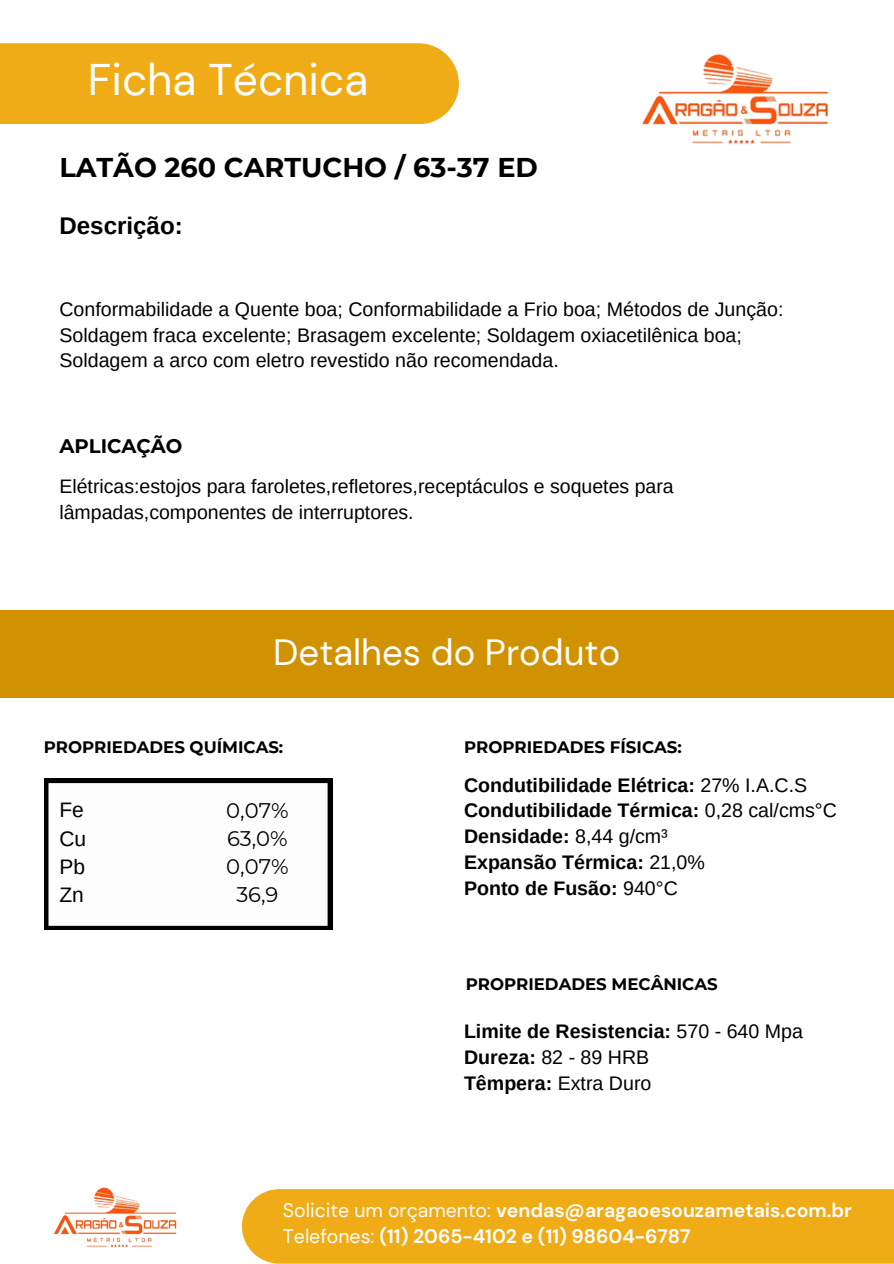
<style>
.page{position:relative;width:894px;height:1264px;background:#fff}
.page>*{position:absolute;margin:0;border:0;box-sizing:border-box;transform-origin:0 0}
.t1{font:44.25px "DM Sans";color:#fdfdfd}
.t2{font:36.45px "DM Sans";color:#fdfdfd}
.t3{font:700 27.15px "Montserrat";color:#000}
.t4{font:700 24.15px "Arimo";color:#000}
.t5{font:21.15px/28.2px "Montserrat";color:#000;text-align:center}
.t6{font:21px/28.2px "Arimo";color:#000;text-align:justify}
.t7{font:700 19.65px/26px "Arimo";color:#000}
.t8{font:19.65px/26px "Arimo";color:#000}
.t9{font:700 19.65px "Montserrat";color:#000}
.t10{font:19.5px/26px "Arimo";color:#000}
.t11{font:700 19.5px/26px "DM Sans";color:#fdfdfd}
.t12{font:700 16.65px "Montserrat";color:#000}
.s1{font-weight:400}
</style>
<div class="page">
<img style="left:53px;top:1187px;width:124px;height:61px">
<img style="left:642px;top:53px;width:186px;height:92px">
<div style="left:0;top:43px;width:458px;height:81px;background:#efac16"></div>
<div style="left:39px;top:774px;width:297px;height:160px;border:9px solid #000"></div>
<div style="left:242px;top:1189px;width:651px;height:74px;background:#efac16"></div>
<div style="left:0;top:609px;width:893px;height:88px;background:#d19200"></div>
<h1 class="t1" style="left:88px;top:51px;width:282px">Ficha Técnica</h1>
<h3 class="t3" style="left:59px;top:151px;width:480px">LATÃO 260 CARTUCHO / 63-37 ED</h3>
<p class="t4" style="left:59px;top:212px;width:125px">Descrição:</p>
<p class="t8" style="left:59px;top:296px;width:725px">Conformabilidade a Quente boa; Conformabilidade a Frio boa; Métodos de Junção:<br>Soldagem fraca excelente; Brasagem excelente; Soldagem oxiacetilênica boa;<br>Soldagem a arco com eletro revestido não recomendada.</p>
<p class="t9" style="left:59px;top:434px;width:124px">APLICAÇÃO</p>
<p class="t10" style="left:59px;top:473px;width:615px">Elétricas:estojos para faroletes,refletores,receptáculos e soquetes para lâmpadas,componentes de interruptores.</p>
<h2 class="t2" style="left:273px;top:629px;width:348px">Detalhes do Produto</h2>
<p class="t12" style="left:44px;top:737px;width:241px">PROPRIEDADES QUÍMICAS:</p>
<p class="t12" style="left:464px;top:737px;width:219px">PROPRIEDADES FÍSICAS:</p>
<p class="t6" style="left:59px;top:796px;width:28px">Fe Cu Pb Zn</p>
<p class="t5" style="left:226px;top:796px;width:64px">0,07%<br>63,0%<br>0,07%<br>36,9</p>
<p class="t7" style="left:464px;top:771px;width:374px">Condutibilidade Elétrica: <span class="s1">27% I.A.C.S<br></span>Condutibilidade Térmica: <span class="s1">0,28 cal/cms°C<br></span>Densidade: <span class="s1">8,44 g/cm³<br></span>Expansão Térmica: <span class="s1">21,0%<br></span>Ponto de Fusão: <span class="s1">940°C</span></p>
<p class="t12" style="left:465px;top:974px;width:253px">PROPRIEDADES MECÂNICAS</p>
<p class="t7" style="left:464px;top:1018px;width:340px">Limite de Resistencia: <span class="s1">570 - 640 Mpa<br></span>Dureza: <span class="s1">82 - 89 HRB<br></span>Têmpera: <span class="s1">Extra Duro</span></p>
<p class="t11" style="left:283px;top:1197px;width:570px"><span class="s1">Solicite um orçamento:</span> vendas@aragaoesouzametais.com.br<br><span class="s1">Telefones:</span> (11) 2065-4102 e (11) 98604-6787</p>
</div>
